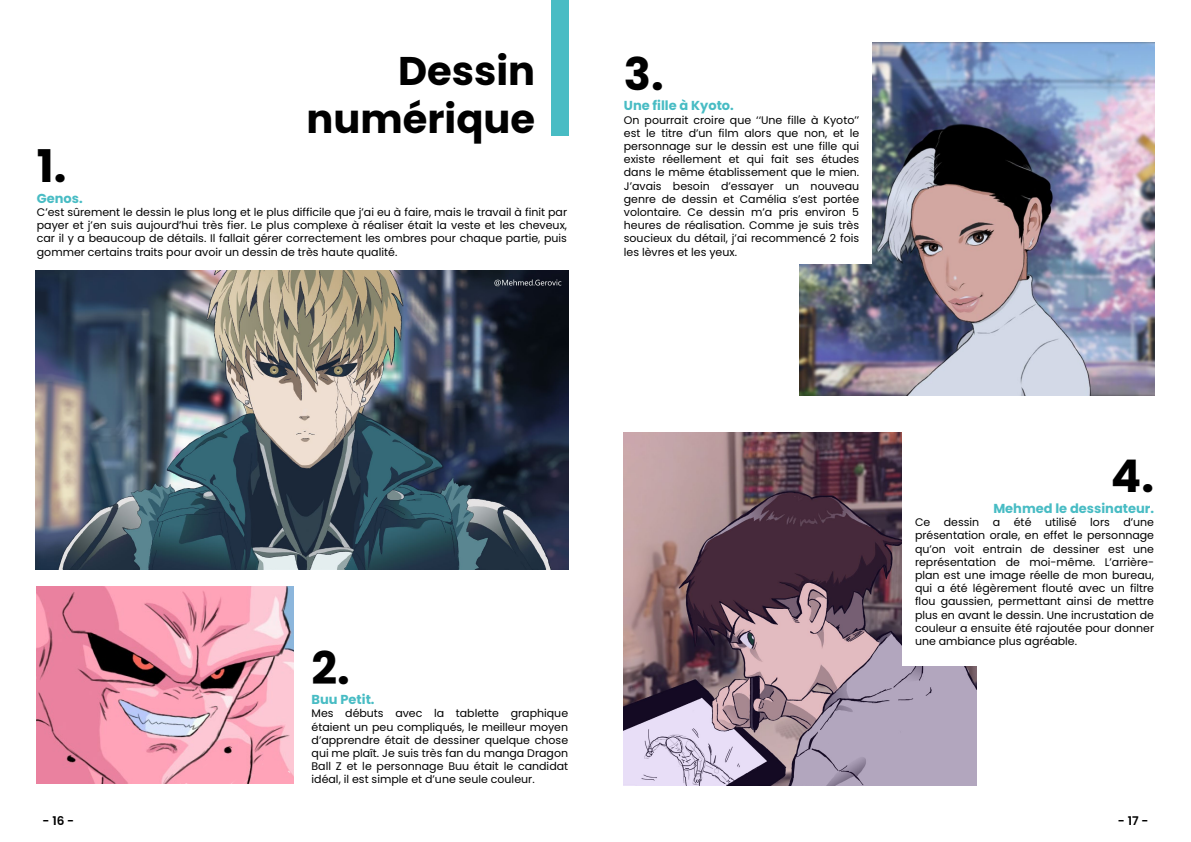
<style>
.page{position:relative;width:1191px;height:842px;background:#fff}
.page>*{position:absolute;margin:0;border:0;box-sizing:border-box;transform-origin:0 0}
.t1{font:700 45px "Poppins";color:#000}
.t2{font:700 40px/48px "Poppins";color:#000;text-align:right}
.t3{font:700 13px "Poppins";color:#48bcc4}
.t4{font:600 12px "Poppins";color:#000}
.t5{font:11px/13.2px "Poppins";color:#000;text-align:justify}
</style>
<div class="page">
<img style="left:36px;top:270px;width:532px;height:300px">
<img style="left:37px;top:586px;width:256px;height:197px">
<div style="left:551px;top:0;width:17px;height:135px;background:#48bcc4"></div>
<img style="left:624px;top:432px;width:352px;height:353px">
<img style="left:799px;top:43px;width:355px;height:353px">
<div style="left:616px;top:30px;width:255px;height:234px;background:#fff"></div>
<div style="left:902px;top:421px;width:252px;height:245px;background:#fff"></div>
<h2 class="t2" style="left:306px;top:47px;width:230px">Dessin numérique</h2>
<h1 class="t1" style="left:624px;top:48px;width:41px">3.</h1>
<p class="t3" style="left:624px;top:98px;width:112px">Une fille à Kyoto.</p>
<p class="t5" style="left:624px;top:113px;width:237px">On pourrait croire que ‘‘Une fille à Kyoto’’ est le titre d’un film alors que non, et le personnage sur le dessin est une fille qui existe réellement et qui fait ses études dans le même établissement que le mien.<br>J’avais besoin d’essayer un nouveau genre de dessin et Camélia s’est portée volontaire. Ce dessin m’a pris environ 5 heures de réalisation. Comme je suis très soucieux du détail, j’ai recommencé 2 fois les lèvres et les yeux.</p>
<h1 class="t1" style="left:37px;top:140px;width:31px">1.</h1>
<p class="t3" style="left:37px;top:191px;width:47px">Genos.</p>
<p class="t5" style="left:37px;top:206px;width:532px">C’est sûrement le dessin le plus long et le plus difficile que j’ai eu à faire, mais le travail à finit par payer et j’en suis aujourd’hui très fier. Le plus complexe à réaliser était la veste et les cheveux, car il y a beaucoup de détails. Il fallait gérer correctement les ombres pour chaque partie, puis gommer certains traits pour avoir un dessin de très haute qualité.</p>
<h1 class="t1" style="left:311px;top:642px;width:40px">2.</h1>
<p class="t3" style="left:311px;top:692px;width:65px">Buu Petit.</p>
<p class="t5" style="left:311px;top:707px;width:258px">Mes débuts avec la tablette graphique étaient un peu compliqués, le meilleur moyen d’apprendre était de dessiner quelque chose qui me plaît. Je suis très fan du manga Dragon Ball Z et le personnage Buu était le candidat idéal, il est simple et d’une seule couleur.</p>
<h1 class="t1" style="left:1111px;top:450px;width:45px">4.</h1>
<p class="t3" style="left:993px;top:501px;width:162px">Mehmed le dessinateur.</p>
<p class="t5" style="left:915px;top:516px;width:241px">Ce dessin a été utilisé lors d’une présentation orale, en effet le personnage qu’on voit entrain de dessiner est une représentation de moi-même. L’arrière&shy;plan est une image réelle de mon bureau, qui a été légèrement flouté avec un filtre flou gaussien, permettant ainsi de mettre plus en avant le dessin. Une incrustation de couleur a ensuite été rajoutée pour donner une ambiance plus agréable.</p>
<p class="t4" style="left:43px;top:814px;width:33px">- 16 -</p>
<p class="t4" style="left:1117px;top:814px;width:32px">- 17 -</p>
</div>
